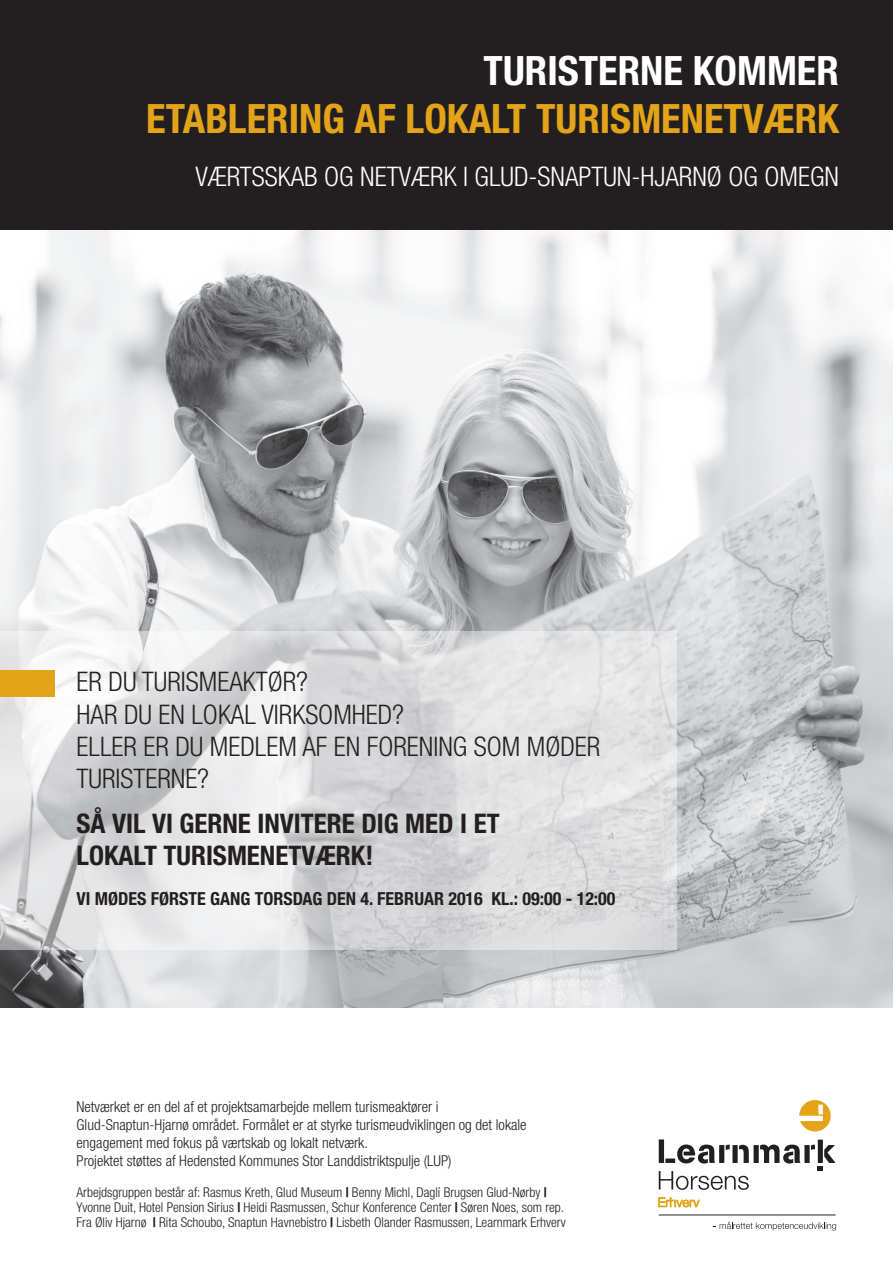
<style>
.page{position:relative;width:893px;height:1263px;background:#fff}
.page>*{position:absolute;margin:0;border:0;box-sizing:border-box;transform-origin:0 0}
.t1{font:700 condensed 40.5px "Helvetica Neue LT";color:#e4a419}
.t2{font:700 condensed 40.5px "Helvetica Neue LT";color:#fff}
.t3{font:300 condensed 27px/32.4px "Helvetica Neue LT";color:#231f20}
.t4{font:700 condensed 27px "Helvetica Neue LT";color:#231f20}
.t5{font:300 condensed 27px "Helvetica Neue LT";color:#fff}
.t6{font:700 condensed 18px "Helvetica Neue LT";color:#231f20}
.t7{font:300 condensed 15px "Helvetica Neue LT";color:#231f20}
.t8{font:300 condensed 13.5px/15px "Helvetica Neue LT";color:#231f20}
.s1{font-weight:700}
</style>
<div class="page">
<img style="left:0;top:230px;width:893px;height:778px">
<div style="left:0;top:0;width:893px;height:230px;background:#231f20"></div>
<svg style="left:0;top:631px;width:676px;height:319px;background:#ddddde"></svg>
<div style="left:0;top:670px;width:54px;height:26px;background:#e4a419"></div>
<svg style="left:659px;top:1139px;width:177px;height:51px"></svg>
<svg style="left:799px;top:1100px;width:32px;height:31px"></svg>
<hr style="left:659px;top:1215px;width:177px;height:1px;background:#231f20">
<svg style="left:658px;top:1197px;width:41px;height:10px"></svg>
<svg style="left:714px;top:1222px;width:122px;height:9px"></svg>
<p class="t2" style="left:484px;top:47px;width:357px">TURISTERNE KOMMER</p>
<p class="t1" style="left:146px;top:95px;width:694px">ETABLERING AF LOKALT TURISMENETVÆRK</p>
<p class="t5" style="left:195px;top:161px;width:645px">VÆRTSSKAB OG NETVÆRK I GLUD-SNAPTUN-HJARNØ OG OMEGN</p>
<p class="t3" style="left:77px;top:665px;width:233px">ER DU TURISMEAKTØR?</p>
<p class="t3" style="left:77px;top:698px;width:329px">HAR DU EN LOKAL VIRKSOMHED?</p>
<p class="t3" style="left:77px;top:730px;width:525px">ELLER ER DU MEDLEM AF EN FORENING SOM MØDER<br>TURISTERNE?</p>
<p class="t4" style="left:77px;top:807px;width:425px">SÅ VIL VI GERNE INVITERE DIG MED I ET</p>
<p class="t4" style="left:77px;top:839px;width:298px">LOKALT TURISMENETVÆRK!</p>
<p class="t6" style="left:77px;top:887px;width:541px">VI MØDES FØRSTE GANG TORSDAG DEN 4. FEBRUAR 2016 KL.: 09:00 - 12:00</p>
<p class="t7" style="left:77px;top:1098px;width:364px">Netværket er en del af et projektsamarbejde mellem turismeaktører i</p>
<p class="t7" style="left:77px;top:1116px;width:452px">Glud-Snaptun-Hjarnø området. Formålet er at styrke turismeudviklingen og det lokale</p>
<p class="t7" style="left:77px;top:1134px;width:293px">engagement med fokus på værtskab og lokalt netværk.</p>
<p class="t7" style="left:77px;top:1152px;width:377px">Projektet støttes af Hedensted Kommunes Stor Landdistriktspulje (LUP)</p>
<p class="t8" style="left:77px;top:1185px;width:491px">Arbejdsgruppen består af: Rasmus Kreth, Glud Museum <span class="s1">|</span> Benny Michl, Daglí Brugsen Glud-Nørby <span class="s1">|<br></span>Yvonne Duit, Hotel Pension Sirius <span class="s1">|</span> Heidi Rasmussen, Schur Konference Center <span class="s1">|</span> Søren Noes, som rep.<br>Fra Øliv Hjarnø <span class="s1">|</span> Rita Schoubo, Snaptun Havnebistro <span class="s1">|</span> Lisbeth Olander Rasmussen, Learnmark Erhverv</p>
</div>
